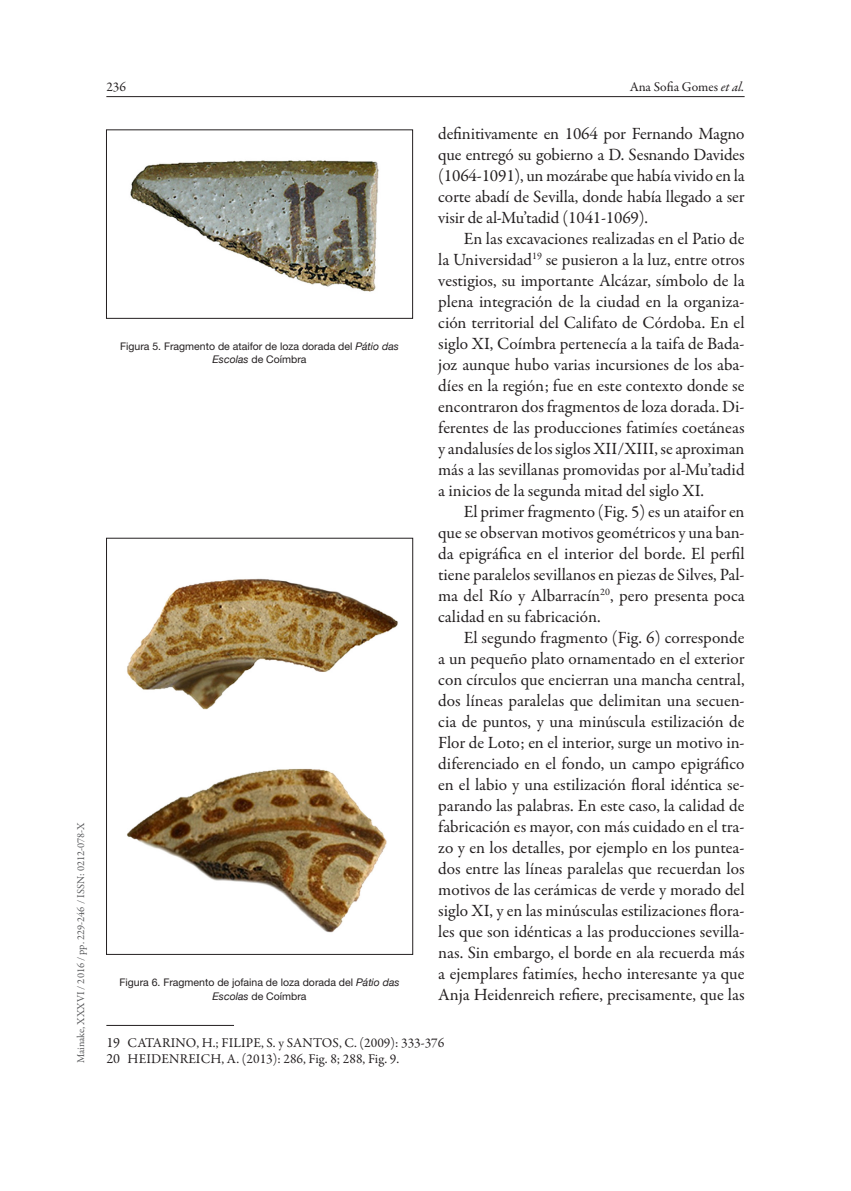
<style>
.page{position:relative;width:851px;height:1191px;background:#fff}
.page>*{position:absolute;margin:0;border:0;box-sizing:border-box;transform-origin:0 0}
.t1{font:17.25px/21px "Garamond Premr Pro";letter-spacing:-.005em;color:#231f20;text-align:justify}
.t2{font:13.5px/16.5px "Garamond Premr Pro";color:#231f20}
.t3{font:10.5px/13.5px "Helvetica Neue LT Std";color:#231f20;text-align:center}
.t4{font:10.5px "Garamond Premr Pro";color:#57585a}
.s1{font-style:italic}
.s2{font-family:"Helvetica Neue";font-style:italic}
.s3{font-size:14.25px}
</style>
<div class="page">
<hr style="left:106px;top:96px;width:638px;height:1px;background:#231f20">
<img style="left:130px;top:160px;width:249px;height:132px">
<hr style="left:106px;top:1025px;width:128px;height:1px;background:#231f20">
<img style="left:127px;top:578px;width:271px;height:355px">
<div style="left:106px;top:538px;width:307px;height:416px;border:1px solid #231f20"></div>
<p class="t4" style="left:75px;top:1063px;width:242px;rotate:-90deg">Mainake, XXXVI / 2016 / pp. 229-246 / ISSN: 0212-078-X</p>
<p class="t2" style="left:106px;top:79px;width:21px">236</p>
<p class="t2" style="left:629px;top:79px;width:116px">Ana Sofia Gomes <span class="s1">et al.</span></p>
<p class="t3" style="left:120px;top:339px;width:280px">Figura 5. Fragmento de ataifor de loza dorada del <span class="s2">Pátio das<br>Escolas</span> de Coímbra</p>
<p class="t3" style="left:119px;top:975px;width:282px">Figura 6. Fragmento de jofaina de loza dorada del <span class="s2">Pátio das<br>Escolas</span> de Coímbra</p>
<p class="t1" style="left:438px;top:123px;width:308px">definitivamente en 1064 por Fernando Magno que entregó su gobierno a D. Sesnando Davides (1064-1091), un mozárabe que había vivido en la corte abadí de Sevilla, donde había llegado a ser visir de al-Mu’tadid (1041-1069).</p>
<p class="t1" style="left:438px;top:228px;width:308px;text-indent:26px">En las excavaciones realizadas en el Patio de la Universidad<sup>19</sup> se pusieron a la luz, entre otros vestigios, su importante Alcázar, símbolo de la plena integración de la ciudad en la organiza&shy;ción territorial del Califato de Córdoba. En el siglo XI, Coímbra pertenecía a la taifa de Bada&shy;joz aunque hubo varias incursiones de los aba&shy;díes en la región; fue en este contexto donde se encontraron dos fragmentos de loza dorada. Di&shy;ferentes de las producciones fatimíes coetáneas y andalusíes de los siglos XII/XIII, se aproximan más a las sevillanas promovidas por al-Mu’tadid a inicios de la segunda mitad del siglo XI.</p>
<p class="t1" style="left:438px;top:501px;width:308px;text-indent:26px">El primer fragmento (Fig. 5) es un ataifor en que se observan motivos geométricos y una ban&shy;da epigráfica en el interior del borde. El perfil tiene paralelos sevillanos en piezas de Silves, Pal&shy;ma del Río y Albarracín<sup>20</sup>, pero presenta poca calidad en su fabricación.</p>
<p class="t1" style="left:438px;top:627px;width:308px;text-indent:26px">El segundo fragmento (Fig. 6) corresponde a un pequeño plato ornamentado en el exterior con círculos que encierran una mancha central, dos líneas paralelas que delimitan una secuen&shy;cia de puntos, y una minúscula estilización de Flor de Loto; en el interior, surge un motivo in&shy;diferenciado en el fondo, un campo epigráfico en el labio y una estilización floral idéntica se&shy;parando las palabras. En este caso, la calidad de fabricación es mayor, con más cuidado en el tra&shy;zo y en los detalles, por ejemplo en los puntea&shy;dos entre las líneas paralelas que recuerdan los motivos de las cerámicas de verde y morado del siglo XI, y en las minúsculas estilizaciones flora&shy;les que son idénticas a las producciones sevilla&shy;nas. Sin embargo, el borde en ala recuerda más a ejemplares fatimíes, hecho interesante ya que Anja Heidenreich refiere, precisamente, que las</p>
<p class="t2" style="left:106px;top:1034px;width:339px"><span class="s3">19</span> CATARINO, H.; FILIPE, S. y SANTOS, C. (2009): 333-376<br><span class="s3">20</span> HEIDENREICH, A. (2013): 286, Fig. 8; 288, Fig. 9.</p>
</div>
